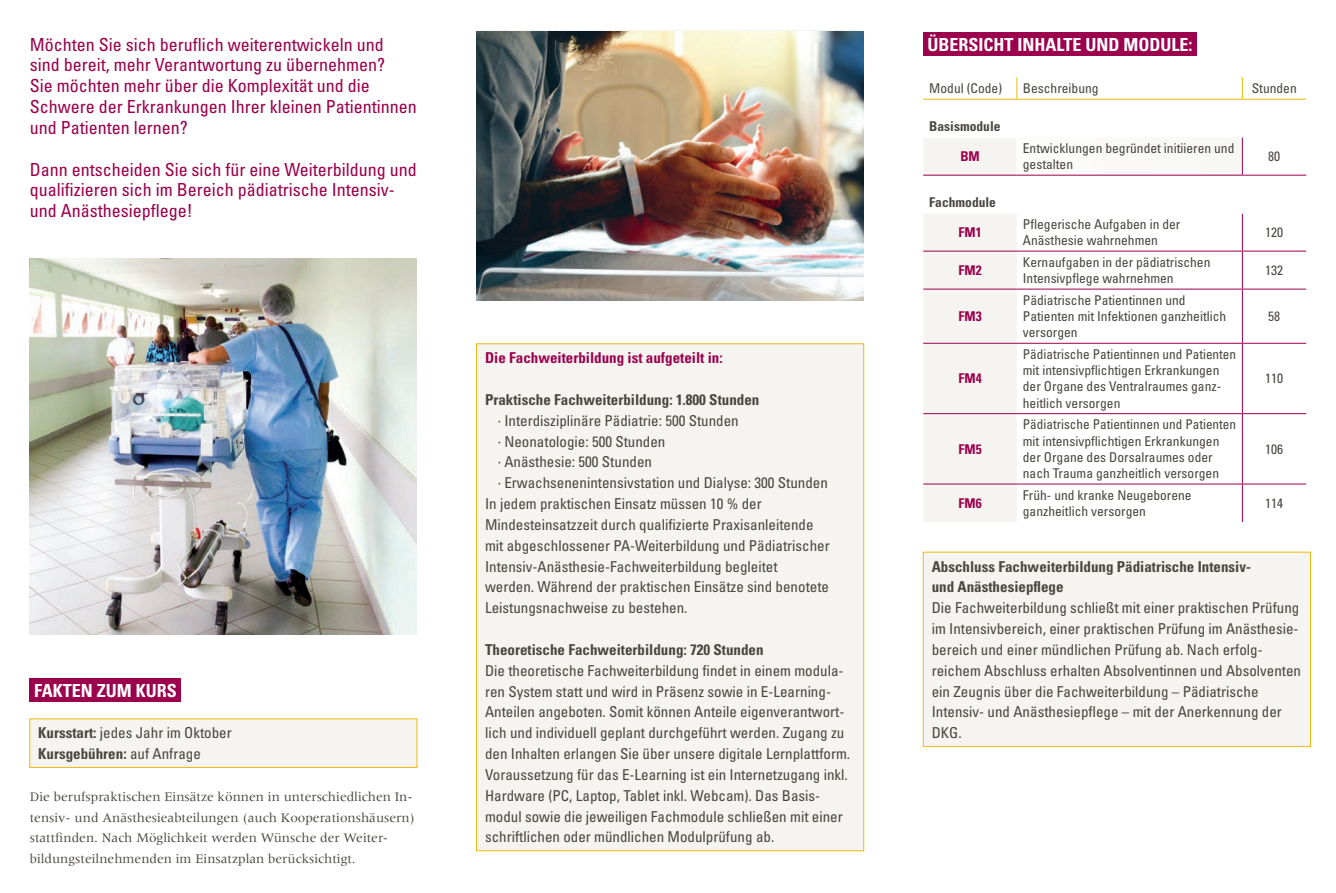
<style>
.page{position:relative;width:1336px;height:893px;background:#fff}
.page>*{position:absolute;margin:0;border:0;box-sizing:border-box;transform-origin:0 0}
.t1{font:condensed 18px/20.9px "Univers LT Pro";color:#9b014c}
.t2{font:700 condensed 18px "Univers LT Pro";color:#fff}
.t3{font:condensed 15px/20.9px "Univers LT Pro";color:#494641}
.t4{font:700 condensed 15px/20.9px "Univers LT Pro";color:#494641}
.t5{font:700 condensed 15px "Univers LT Pro";color:#9b014c}
.t6{font:condensed 13.5px/16.2px "Univers LT Pro";color:#494641}
.t7{font:13.5px/20.9px "Meridien LT Pro";color:#494641}
.t8{font:700 condensed 13.5px "Univers LT Pro";color:#494641}
.t9{font:700 condensed 13.5px "Univers LT Pro";color:#9b014c}
.s1{font-weight:700}
</style>
<div class="page">
<div style="left:476px;top:343px;width:388px;height:508px;background:#f5f4f1;border:1px solid #efb810"></div>
<div style="left:923px;top:32px;width:273px;height:24px;background:#9b014c"></div>
<div style="left:922px;top:552px;width:388px;height:195px;background:#f5f4f1;border:1px solid #efb810"></div>
<svg style="left:923px;top:138px;width:93px;height:384px"></svg>
<div style="left:1016px;top:137px;width:226px;height:38px;background:#faf9f8"></div>
<hr style="left:1241px;top:214px;width:1px;height:37px;background:#9b014c">
<hr style="left:1241px;top:251px;width:1px;height:38px;background:#9b014c">
<hr style="left:1241px;top:289px;width:1px;height:54px;background:#9b014c">
<hr style="left:1241px;top:344px;width:1px;height:69px;background:#9b014c">
<hr style="left:1241px;top:414px;width:1px;height:70px;background:#9b014c">
<hr style="left:1241px;top:484px;width:1px;height:38px;background:#9b014c">
<hr style="left:1016px;top:137px;width:226px;height:1px;background:#fff">
<hr style="left:923px;top:213px;width:93px;height:1px;background:#fff">
<hr style="left:1016px;top:251px;width:226px;height:1px;background:#9b014c">
<hr style="left:1242px;top:251px;width:63px;height:1px;background:#9b014c">
<hr style="left:1016px;top:289px;width:226px;height:1px;background:#9b014c">
<hr style="left:1242px;top:289px;width:63px;height:1px;background:#9b014c">
<hr style="left:1016px;top:343px;width:226px;height:1px;background:#9b014c">
<hr style="left:1242px;top:343px;width:63px;height:1px;background:#9b014c">
<hr style="left:1016px;top:413px;width:226px;height:1px;background:#9b014c">
<hr style="left:1242px;top:413px;width:63px;height:1px;background:#9b014c">
<hr style="left:1016px;top:484px;width:226px;height:1px;background:#9b014c">
<hr style="left:1242px;top:484px;width:63px;height:1px;background:#9b014c">
<hr style="left:1241px;top:138px;width:1px;height:37px;background:#9b014c">
<hr style="left:1016px;top:175px;width:226px;height:1px;background:#9b014c">
<hr style="left:1242px;top:175px;width:63px;height:1px;background:#9b014c">
<hr style="left:923px;top:175px;width:93px;height:1px;background:#9b014c">
<hr style="left:923px;top:99px;width:93px;height:1px;background:#efb810">
<hr style="left:1016px;top:99px;width:226px;height:1px;background:#efb810">
<hr style="left:1242px;top:99px;width:63px;height:1px;background:#efb810">
<svg style="left:1016px;top:77px;width:1px;height:22px"></svg>
<svg style="left:1241px;top:77px;width:1px;height:22px"></svg>
<hr style="left:923px;top:251px;width:93px;height:1px;background:#9b014c">
<hr style="left:923px;top:289px;width:93px;height:1px;background:#9b014c">
<hr style="left:923px;top:343px;width:93px;height:1px;background:#9b014c">
<hr style="left:923px;top:413px;width:93px;height:1px;background:#9b014c">
<hr style="left:923px;top:484px;width:93px;height:1px;background:#9b014c">
<img style="left:30px;top:259px;width:387px;height:375px">
<div style="left:30px;top:678px;width:151px;height:23px;background:#9b014c"></div>
<div style="left:29px;top:718px;width:388px;height:50px;background:#f5f4f1;border:1px solid #efb810"></div>
<img style="left:476px;top:31px;width:387px;height:270px">
<p class="t1" style="left:30px;top:33px;width:388px">Möchten Sie sich beruflich weiterentwickeln und sind bereit, mehr Verantwortung zu übernehmen?<br>Sie möchten mehr über die Komplexität und die Schwere der Erkrankungen Ihrer kleinen Patientinnen und Patienten lernen?</p>
<p class="t1" style="left:30px;top:158px;width:388px">Dann entscheiden Sie sich für eine Weiterbildung und qualifizieren sich im Bereich pädiatrische Intensiv&shy;und Anästhesiepflege!</p>
<p class="t2" style="left:34px;top:679px;width:144px">FAKTEN ZUM KURS</p>
<p class="t3" style="left:38px;top:722px;width:195px"><span class="s1">Kursstart:</span> jedes Jahr im Oktober<br><span class="s1">Kursgebühren:</span> auf Anfrage</p>
<p class="t7" style="left:30px;top:786px;width:387px">Die berufspraktischen Einsätze können in unterschiedlichen In&shy;tensiv- und Anästhesieabteilungen (auch Kooperationshäusern) stattfinden. Nach Möglichkeit werden Wünsche der Weiter&shy;bildungsteilnehmenden im Einsatzplan berücksichtigt.</p>
<p class="t5" style="left:485px;top:349px;width:239px">Die Fachweiterbildung ist aufgeteilt in:</p>
<p class="t4" style="left:485px;top:389px;width:276px">Praktische Fachweiterbildung: 1.800 Stunden</p>
<p class="t3" style="left:497px;top:409px;width:242px">· Interdisziplinäre Pädiatrie: 500 Stunden</p>
<p class="t3" style="left:497px;top:430px;width:169px">· Neonatologie: 500 Stunden</p>
<p class="t3" style="left:497px;top:451px;width:156px">· Anästhesie: 500 Stunden</p>
<p class="t3" style="left:497px;top:472px;width:331px">· Erwachsenenintensivstation und Dialyse: 300 Stunden</p>
<p class="t3" style="left:485px;top:493px;width:278px">In jedem praktischen Einsatz müssen 10 % der</p>
<p class="t3" style="left:485px;top:514px;width:330px">Mindesteinsatzzeit durch qualifizierte Praxisanleitende</p>
<p class="t3" style="left:485px;top:534px;width:346px">mit abgeschlossener PA-Weiterbildung und Pädiatrischer</p>
<p class="t3" style="left:485px;top:555px;width:294px">Intensiv-Anästhesie-Fachweiterbildung begleitet</p>
<p class="t3" style="left:485px;top:576px;width:345px">werden. Während der praktischen Einsätze sind benotete</p>
<p class="t3" style="left:485px;top:597px;width:204px">Leistungsnachweise zu bestehen.</p>
<p class="t4" style="left:485px;top:639px;width:280px">Theoretische Fachweiterbildung: 720 Stunden</p>
<p class="t3" style="left:485px;top:659px;width:366px">Die theoretische Fachweiterbildung findet in einem modula&shy;ren System statt und wird in Präsenz sowie in E-Learning-Anteilen angeboten. Somit können Anteile eigenverantwort&shy;lich und individuell geplant durchgeführt werden. Zugang zu den Inhalten erlangen Sie über unsere digitale Lernplattform.<br>Voraussetzung für das E-Learning ist ein Internetzugang inkl.<br>Hardware (PC, Laptop, Tablet inkl. Webcam). Das Basis&shy;modul sowie die jeweiligen Fachmodule schließen mit einer schriftlichen oder mündlichen Modulprüfung ab.</p>
<p class="t2" style="left:927px;top:33px;width:266px">ÜBERSICHT INHALTE UND MODULE:</p>
<p class="t6" style="left:929px;top:80px;width:74px">Modul (Code)</p>
<p class="t6" style="left:1022px;top:80px;width:77px">Beschreibung</p>
<p class="t6" style="left:1251px;top:80px;width:47px">Stunden</p>
<p class="t8" style="left:929px;top:118px;width:73px">Basismodule</p>
<p class="t9" style="left:960px;top:148px;width:21px">BM</p>
<p class="t6" style="left:1022px;top:140px;width:213px">Entwicklungen begründet initiieren und gestalten</p>
<p class="t6" style="left:1267px;top:148px;width:13px">80</p>
<p class="t8" style="left:929px;top:194px;width:68px">Fachmodule</p>
<p class="t9" style="left:958px;top:224px;width:25px">FM1</p>
<p class="t6" style="left:1022px;top:216px;width:159px">Pflegerische Aufgaben in der<br>Anästhesie wahrnehmen</p>
<p class="t6" style="left:1264px;top:224px;width:19px">120</p>
<p class="t9" style="left:958px;top:262px;width:25px">FM2</p>
<p class="t6" style="left:1022px;top:254px;width:189px">Kernaufgaben in der pädiatrischen<br>Intensivpflege wahrnehmen</p>
<p class="t6" style="left:1264px;top:262px;width:19px">132</p>
<p class="t9" style="left:958px;top:308px;width:25px">FM3</p>
<p class="t6" style="left:1022px;top:292px;width:205px">Pädiatrische Patientinnen und<br>Patienten mit Infektionen ganzheitlich versorgen</p>
<p class="t6" style="left:1267px;top:308px;width:13px">58</p>
<p class="t9" style="left:958px;top:370px;width:25px">FM4</p>
<p class="t9" style="left:958px;top:441px;width:25px">FM5</p>
<p class="t6" style="left:1022px;top:346px;width:215px">Pädiatrische Patientinnen und Patienten mit intensivpflichtigen Erkrankungen der Organe des Ventralraumes ganz&shy;heitlich versorgen</p>
<p class="t6" style="left:1022px;top:416px;width:215px">Pädiatrische Patientinnen und Patienten mit intensivpflichtigen Erkrankungen der Organe des Dorsalraumes oder nach Trauma ganzheitlich versorgen</p>
<p class="t6" style="left:1264px;top:370px;width:19px">110</p>
<p class="t6" style="left:1264px;top:440px;width:19px">106</p>
<p class="t9" style="left:958px;top:495px;width:25px">FM6</p>
<p class="t6" style="left:1022px;top:487px;width:170px">Früh- und kranke Neugeborene ganzheitlich versorgen</p>
<p class="t6" style="left:1264px;top:495px;width:19px">114</p>
<p class="t4" style="left:931px;top:555px;width:321px">Abschluss Fachweiterbildung Pädiatrische Intensiv&shy;und Anästhesiepflege</p>
<p class="t3" style="left:931px;top:597px;width:371px">Die Fachweiterbildung schließt mit einer praktischen Prüfung im Intensivbereich, einer praktischen Prüfung im Anästhesie&shy;bereich und einer mündlichen Prüfung ab. Nach erfolg&shy;reichem Abschluss erhalten Absolventinnen und Absolventen ein Zeugnis über die Fachweiterbildung – Pädiatrische Intensiv- und Anästhesiepflege – mit der Anerkennung der DKG.</p>
</div>
